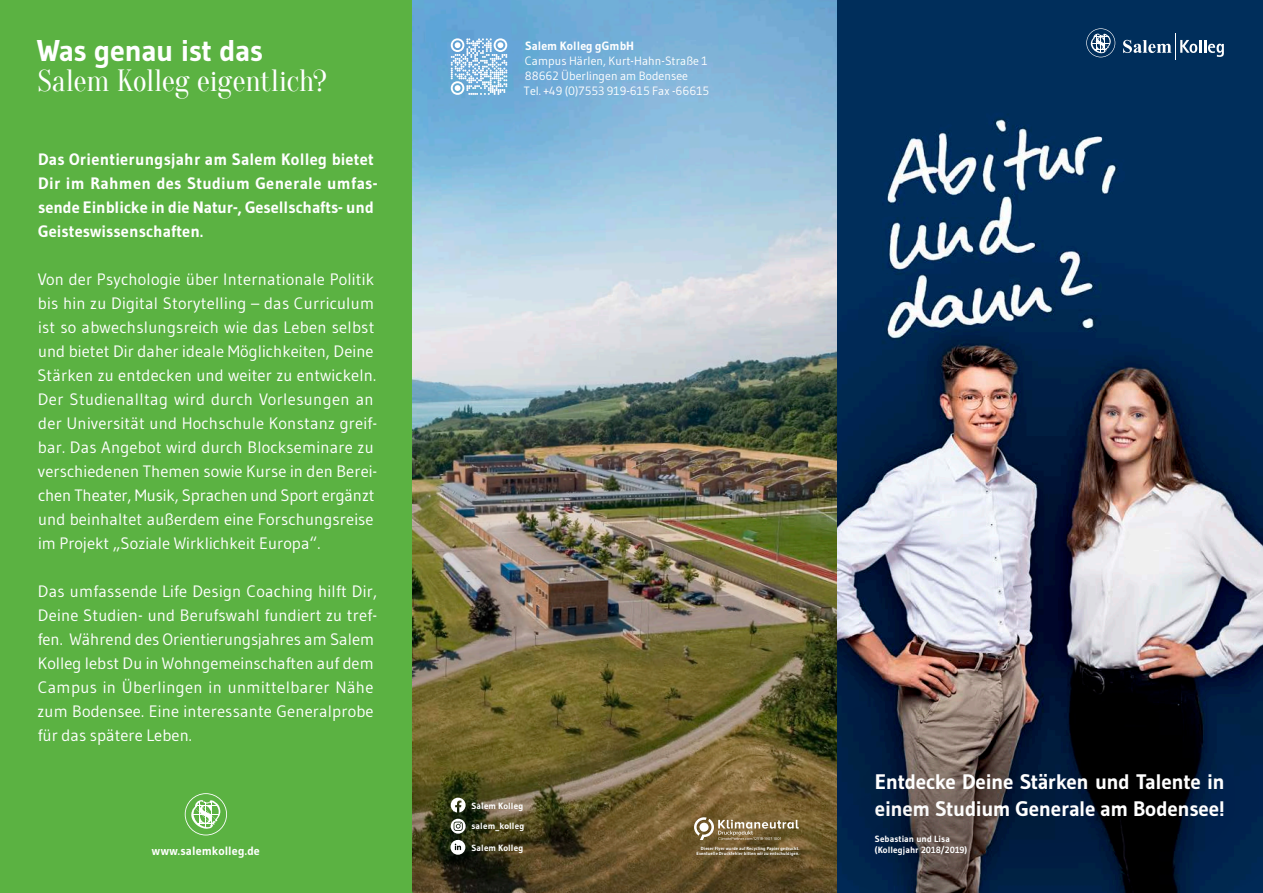
<style>
.page{position:relative;width:1263px;height:893px;background:#fff}
.page>*{position:absolute;margin:0;border:0;box-sizing:border-box;transform-origin:0 0}
.t1{font:30px/30px "Oranienbaum";letter-spacing:-.01em;color:#fff}
.t2{font:700 21px/27px "Gudea";letter-spacing:-.015em;color:#fff}
.Fliess{font:16.5px/24px "Gudea";letter-spacing:.01em;color:#fff}
.Fliess-2{font:700 16.5px/24px "Gudea";letter-spacing:.015em;color:#fff}
.Fliess-3{font:12px "Gudea";letter-spacing:.005em;color:#fff}
.Fliess-4{font:700 12px "Gudea";letter-spacing:.005em;color:#fff}
.Fliess-5{font:700 9px "Gudea";letter-spacing:.015em;color:#fff}
.Fliess-6{font:700 4.5px/4.5px "Gudea";letter-spacing:.015em;color:#fff;text-align:right}
.s1{font-family:"Gudea";font-weight:700}
</style>
<div class="page">
<div style="left:0;top:0;width:412px;height:893px;background:#5bb242"></div>
<img style="left:412px;top:0;width:425px;height:893px">
<div style="left:838px;top:0;width:425px;height:893px;background:#000;opacity:.5"></div>
<div style="left:792px;top:684px;width:471px;height:209px;background:#000;opacity:.75"></div>
<div style="left:828px;top:785px;width:182px;height:108px;background:#000;opacity:.75"></div>
<svg style="left:451px;top:38px;width:56px;height:57px"></svg>
<svg style="left:694px;top:817px;width:105px;height:23px;background:#958360"></svg>
<svg style="left:185px;top:793px;width:42px;height:42px"></svg>
<svg style="left:451px;top:798px;width:15px;height:14px"></svg>
<svg style="left:451px;top:819px;width:15px;height:15px"></svg>
<svg style="left:450px;top:840px;width:15px;height:15px"></svg>
<svg style="left:1123px;top:33px;width:101px;height:27px;background:#32577b"></svg>
<svg style="left:1086px;top:28px;width:29px;height:29px"></svg>
<p class="t1" style="left:37px;top:36px;width:291px"><span class="s1">Was genau ist das<br></span>Salem Kolleg eigentlich?</p>
<p class="Fliess-2" style="left:38px;top:147px;width:341px">Das Orientierungsjahr am Salem Kolleg bietet Dir im Rahmen des Studium Generale umfas&shy;sende Einblicke in die Natur-, Gesellschafts- und Geisteswissenschaften.</p>
<p class="Fliess" style="left:37px;top:267px;width:341px">Von der Psychologie über Internationale Politik bis hin zu Digital Storytelling – das Curriculum ist so abwechslungsreich wie das Leben selbst und bietet Dir daher ideale Möglichkeiten, Deine Stärken zu entdecken und weiter zu entwickeln.<br>Der Studienalltag wird durch Vorlesungen an der Universität und Hochschule Konstanz greif&shy;bar. Das Angebot wird durch Blockseminare zu verschiedenen Themen sowie Kurse in den Berei&shy;chen Theater, Musik, Sprachen und Sport ergänzt und beinhaltet außerdem eine Forschungsreise im Projekt „Soziale Wirklichkeit Europa“.</p>
<p class="Fliess" style="left:38px;top:579px;width:341px">Das umfassende Life Design Coaching hilft Dir, Deine Studien- und Berufswahl fundiert zu tref&shy;fen. Während des Orientierungsjahres am Salem Kolleg lebst Du in Wohngemeinschaften auf dem Campus in Überlingen in unmittelbarer Nähe zum Bodensee. Eine interessante Generalprobe für das spätere Leben.</p>
<p class="Fliess-4" style="left:525px;top:38px;width:110px">Salem Kolleg gGmbH</p>
<p class="Fliess-3" style="left:525px;top:53px;width:184px">Campus Härlen, Kurt-Hahn-Straße 1</p>
<p class="Fliess-3" style="left:525px;top:68px;width:165px">88662 Überlingen am Bodensee</p>
<p class="Fliess-3" style="left:524px;top:83px;width:187px">Tel. +49 (0)7553 919-615 Fax -66615</p>
<p class="t2" style="left:875px;top:768px;width:351px">Entdecke Deine Stärken und Talente in einem Studium Generale am Bodensee!</p>
<p class="Fliess-5" style="left:875px;top:833px;width:77px">Sebastian und Lisa</p>
<p class="Fliess-5" style="left:471px;top:800px;width:54px">Salem Kolleg</p>
<p class="Fliess-5" style="left:471px;top:842px;width:54px">Salem Kolleg</p>
<p class="Fliess-5" style="left:471px;top:820px;width:55px">salem_kolleg</p>
<p class="Fliess-4" style="left:152px;top:843px;width:110px">www.salemkolleg.de</p>
<p class="Fliess-5" style="left:875px;top:844px;width:94px">(Kollegjahr 2018/2019)</p>
<p class="Fliess-6" style="left:697px;top:846px;width:104px">Dieser Flyer wurde auf Recycling Papier gedruckt.<br>Eventuelle Druckfehler bitten wir zu entschuldigen.</p>
</div>
